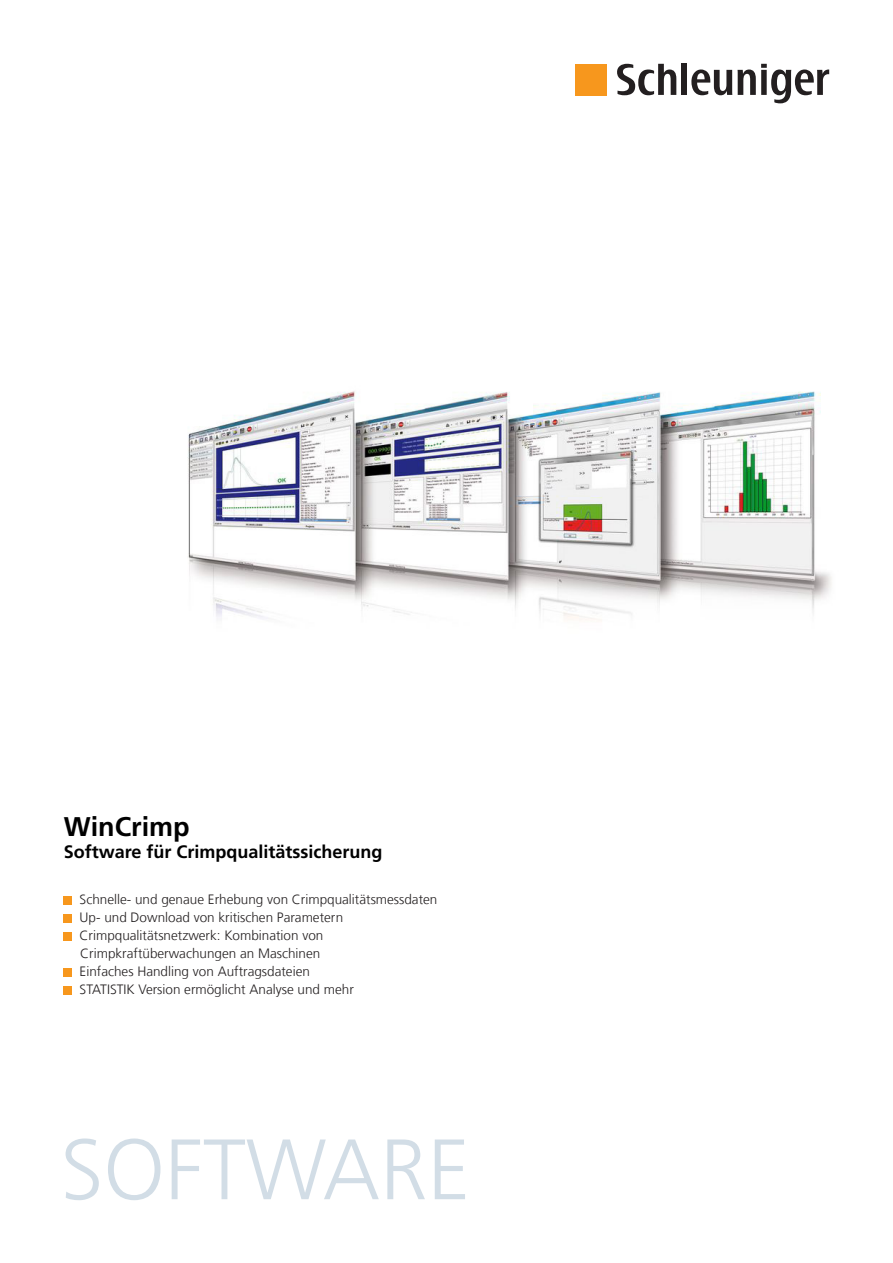
<style>
.page{position:relative;width:893px;height:1263px;background:#fff}
.page>*{position:absolute;margin:0;border:0;box-sizing:border-box;transform-origin:0 0}
.t1{font:300 85.5px "Frutiger LT Com";color:#d2dde6}
.t2{font:700 27px "Frutiger LT Com";color:#000}
.t3{font:700 18px "Frutiger LT Com";color:#000}
.copy{font:300 13.5px "Frutiger LT Com";color:#231f20}
</style>
<div class="page">
<div style="left:576px;top:64px;width:31px;height:31px;background:#f7971d"></div>
<div style="left:681px;top:64px;width:6px;height:31px;background:#231f20"></div>
<svg style="left:691px;top:64px;width:138px;height:39px"></svg>
<svg style="left:617px;top:64px;width:59px;height:31px"></svg>
<div style="left:64px;top:896px;width:8px;height:8px;background:#f7971d"></div>
<div style="left:64px;top:914px;width:8px;height:8px;background:#f7971d"></div>
<div style="left:64px;top:932px;width:8px;height:8px;background:#f7971d"></div>
<div style="left:64px;top:968px;width:8px;height:8px;background:#f7971d"></div>
<div style="left:64px;top:986px;width:8px;height:8px;background:#f7971d"></div>
<img style="left:188px;top:391px;width:644px;height:229px">
<p class="t2" style="left:64px;top:811px;width:128px">WinCrimp</p>
<p class="t3" style="left:64px;top:841px;width:320px">Software für Crimpqualitätssicherung</p>
<p class="copy" style="left:80px;top:892px;width:359px">Schnelle- und genaue Erhebung von Crimpqualitätsmessdaten</p>
<p class="copy" style="left:80px;top:910px;width:265px">Up- und Download von kritischen Parametern</p>
<p class="copy" style="left:80px;top:928px;width:245px">Crimpqualitätsnetzwerk: Kombination von</p>
<p class="copy" style="left:80px;top:946px;width:242px">Crimpkraftüberwachungen an Maschinen</p>
<p class="copy" style="left:80px;top:964px;width:232px">Einfaches Handling von Auftragsdateien</p>
<p class="copy" style="left:80px;top:982px;width:276px">STATISTIK Version ermöglicht Analyse und mehr</p>
<p class="t1" style="left:61px;top:1120px;width:411px">SOFTWARE</p>
</div>
